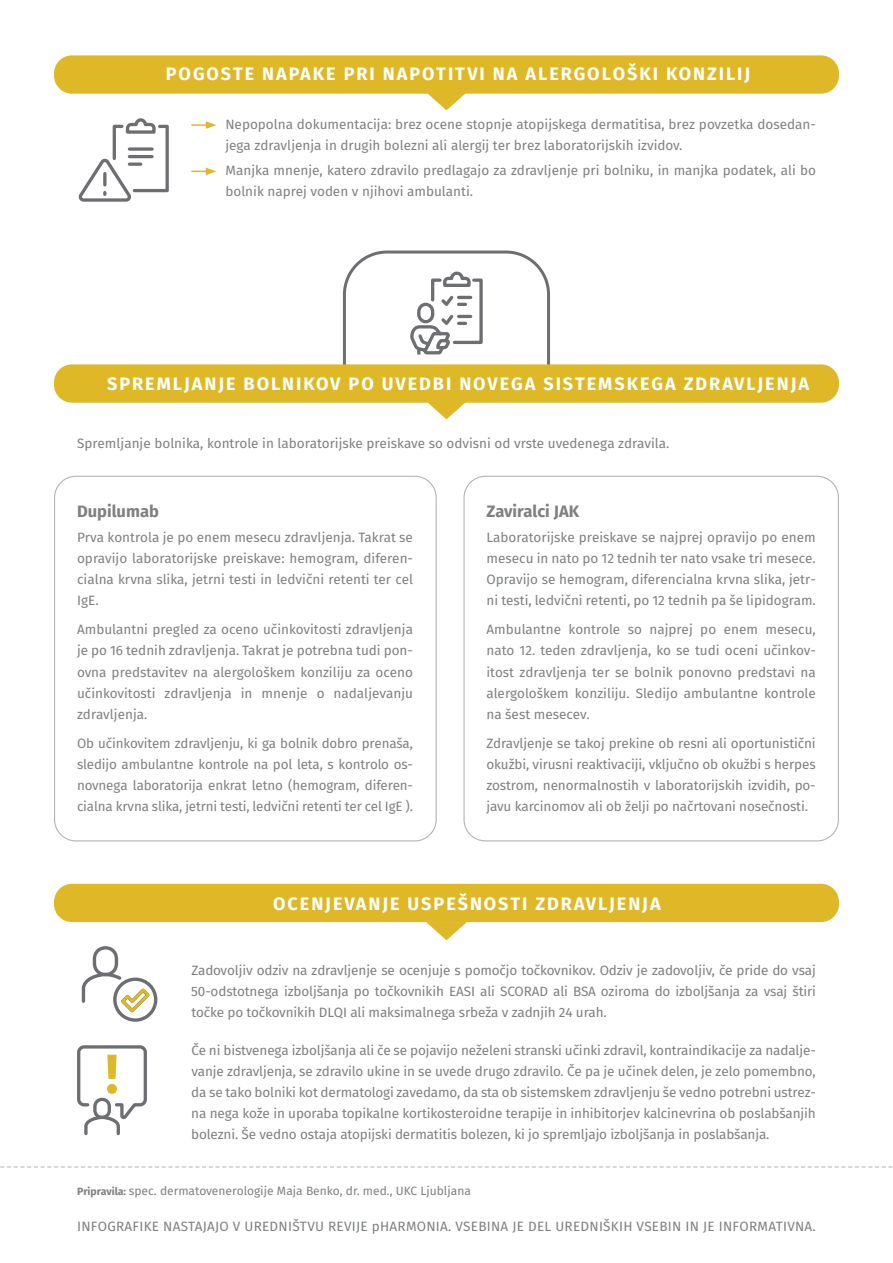
<style>
.page{position:relative;width:893px;height:1263px;background:#fff}
.page>*{position:absolute;margin:0;border:0;box-sizing:border-box;transform-origin:0 0}
.t1{font:700 18px "Fira Sans";letter-spacing:.11em;color:#fff}
.t2{font:700 16.5px "Fira Sans";color:#7f8080}
.t3{font:13.5px/21px "Fira Sans";color:#7f8080;text-align:justify}
.t4{font:13.5px "Fira Sans";letter-spacing:.02em;color:#7f8080}
.t5{font:12px "Fira Sans";color:#7f8080}
.s1{font-weight:700;font-size:10.5px}
</style>
<div class="page">
<svg style="left:1px;top:1166px;width:891px;height:2px"></svg>
<div style="left:54px;top:884px;width:785px;height:38px;background:#deb826;border-radius:18px"></div>
<div style="left:54px;top:364px;width:785px;height:39px;background:#deb826;border-radius:18px"></div>
<div style="left:54px;top:55px;width:785px;height:39px;background:#deb826;border-radius:18px"></div>
<svg style="left:426px;top:922px;width:41px;height:18px"></svg>
<svg style="left:426px;top:402px;width:41px;height:17px"></svg>
<svg style="left:426px;top:93px;width:41px;height:17px"></svg>
<svg style="left:191px;top:121px;width:25px;height:8px"></svg>
<svg style="left:191px;top:168px;width:25px;height:7px"></svg>
<svg style="left:78px;top:118px;width:91px;height:84px"></svg>
<svg style="left:341px;top:250px;width:211px;height:115px"></svg>
<svg style="left:81px;top:946px;width:77px;height:76px"></svg>
<svg style="left:77px;top:1045px;width:70px;height:91px"></svg>
<h1 class="t1" style="left:166px;top:61px;width:586px">POGOSTE NAPAKE PRI NAPOTITVI NA ALERGOLOŠKI KONZILIJ</h1>
<p class="t3" style="left:225px;top:115px;width:592px">Nepopolna dokumentacija: brez ocene stopnje atopijskega dermatitisa, brez povzetka dosedan&shy;jega zdravljenja in drugih bolezni ali alergij ter brez laboratorijskih izvidov.</p>
<p class="t3" style="left:225px;top:161px;width:592px">Manjka mnenje, katero zdravilo predlagajo za zdravljenje pri bolniku, in manjka podatek, ali bo bolnik naprej voden v njihovi ambulanti.</p>
<h1 class="t1" style="left:107px;top:371px;width:703px">SPREMLJANJE BOLNIKOV PO UVEDBI NOVEGA SISTEMSKEGA ZDRAVLJENJA</h1>
<p class="t3" style="left:77px;top:433px;width:594px">Spremljanje bolnika, kontrole in laboratorijske preiskave so odvisni od vrste uvedenega zdravila.</p>
<p class="t2" style="left:77px;top:499px;width:83px">Dupilumab</p>
<p class="t3" style="left:77px;top:528px;width:337px">Prva kontrola je po enem mesecu zdravljenja. Takrat se opravijo laboratorijske preiskave: hemogram, diferen&shy;cialna krvna slika, jetrni testi in ledvični retenti ter cel IgE.</p>
<p class="t3" style="left:77px;top:620px;width:337px">Ambulantni pregled za oceno učinkovitosti zdravljenja je po 16 tednih zdravljenja. Takrat je potrebna tudi pon&shy;ovna predstavitev na alergološkem konziliju za oceno učinkovitosti zdravljenja in mnenje o nadaljevanju zdravljenja.</p>
<p class="t3" style="left:77px;top:734px;width:337px">Ob učinkovitem zdravljenju, ki ga bolnik dobro prenaša, sledijo ambulantne kontrole na pol leta, s kontrolo os&shy;novnega laboratorija enkrat letno (hemogram, diferen&shy;cialna krvna slika, jetrni testi, ledvični retenti ter cel IgE ).</p>
<p class="t2" style="left:487px;top:499px;width:94px">Zaviralci JAK</p>
<p class="t3" style="left:487px;top:528px;width:331px">Laboratorijske preiskave se najprej opravijo po enem mesecu in nato po 12 tednih ter nato vsake tri mesece.<br>Opravijo se hemogram, diferencialna krvna slika, jetr&shy;ni testi, ledvični retenti, po 12 tednih pa še lipidogram.</p>
<p class="t3" style="left:486px;top:620px;width:331px">Ambulantne kontrole so najprej po enem mesecu, nato 12. teden zdravljenja, ko se tudi oceni učinkov&shy;itost zdravljenja ter se bolnik ponovno predstavi na alergološkem konziliju. Sledijo ambulantne kontrole na šest mesecev.</p>
<p class="t3" style="left:486px;top:734px;width:331px">Zdravljenje se takoj prekine ob resni ali oportunistični okužbi, virusni reaktivaciji, vključno ob okužbi s herpes zostrom, nenormalnostih v laboratorijskih izvidih, po&shy;javu karcinomov ali ob želji po načrtovani nosečnosti.</p>
<h1 class="t1" style="left:273px;top:891px;width:389px">OCENJEVANJE USPEŠNOSTI ZDRAVLJENJA</h1>
<p class="t3" style="left:191px;top:961px;width:626px">Zadovoljiv odziv na zdravljenje se ocenjuje s pomočjo točkovnikov. Odziv je zadovoljiv, če pride do vsaj 50-odstotnega izboljšanja po točkovnikih EASI ali SCORAD ali BSA oziroma do izboljšanja za vsaj štiri točke po točkovnikih DLQI ali maksimalnega srbeža v zadnjih 24 urah.</p>
<p class="t3" style="left:191px;top:1041px;width:626px">Če ni bistvenega izboljšanja ali če se pojavijo neželeni stranski učinki zdravil, kontraindikacije za nadalje&shy;vanje zdravljenja, se zdravilo ukine in se uvede drugo zdravilo. Če pa je učinek delen, je zelo pomembno, da se tako bolniki kot dermatologi zavedamo, da sta ob sistemskem zdravljenju še vedno potrebni ustrez&shy;na nega kože in uporaba topikalne kortikosteroidne terapije in inhibitorjev kalcinevrina ob poslabšanjih bolezni. Še vedno ostaja atopijski dermatitis bolezen, ki jo spremljajo izboljšanja in poslabšanja.</p>
<p class="t5" style="left:77px;top:1182px;width:395px"><span class="s1">Pripravila:</span> spec. dermatovenerologije Maja Benko, dr. med., UKC Ljubljana</p>
<p class="t4" style="left:77px;top:1216px;width:740px">INFOGRAFIKE NASTAJAJO V UREDNIŠTVU REVIJE pHARMONIA. VSEBINA JE DEL UREDNIŠKIH VSEBIN IN JE INFORMATIVNA.</p>
</div>
